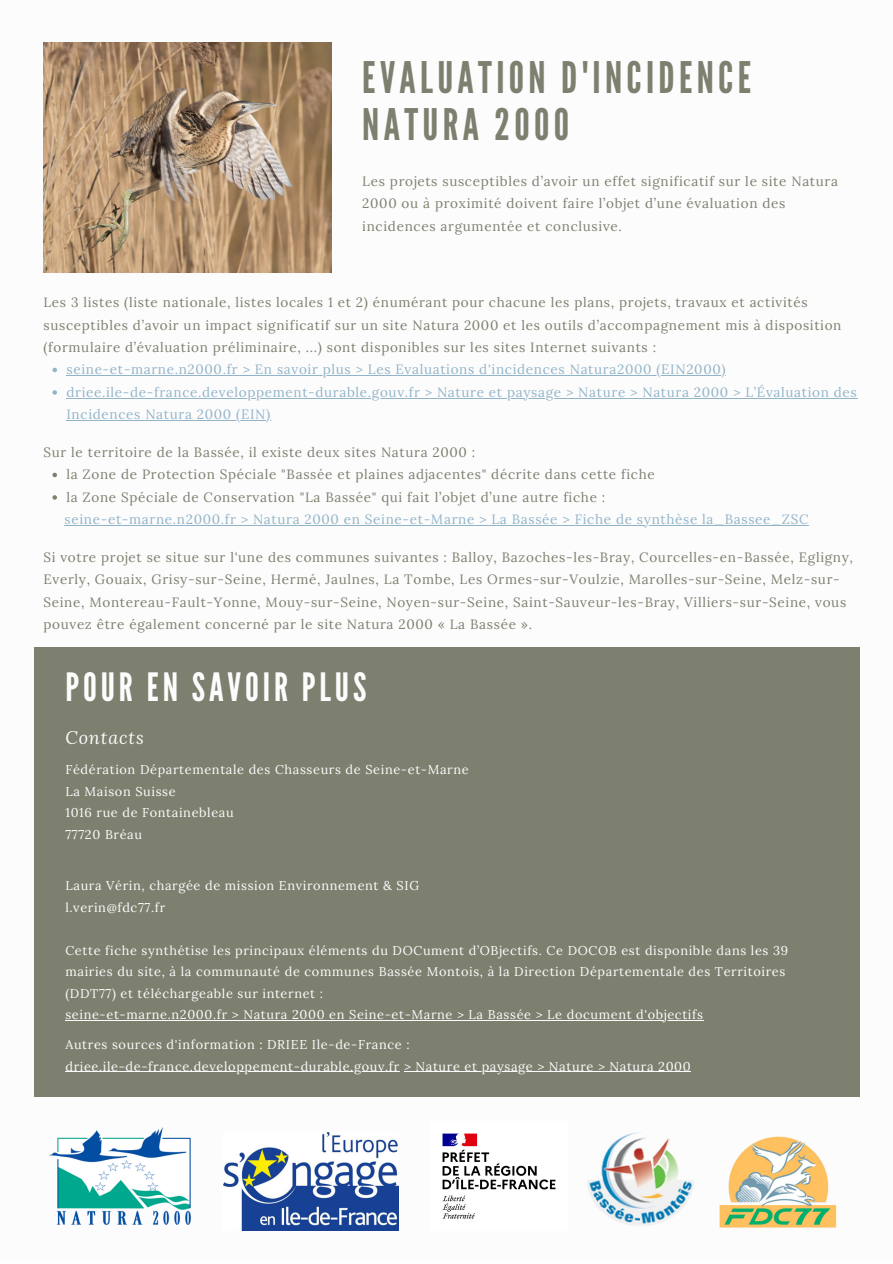
<style>
.page{position:relative;width:893px;height:1264px;background:#fff}
.page>*{position:absolute;margin:0;border:0;box-sizing:border-box;transform-origin:0 0}
.t1{font:43.5px/47.2px "League Gothic";letter-spacing:.1em;color:#7d806f}
.t2{font:39px "League Gothic";letter-spacing:.1em;color:#fcfcfc}
.t3{font:italic 18px "Lora";letter-spacing:.05em;color:#fcfcfc}
.t4{font:13.5px/22.5px "Lora";letter-spacing:.05em;color:#7d806f}
.t5{font:13.5px/22.5px "Lora";letter-spacing:.05em;color:#92b4c9}
.t6{font:12.75px/21.5px "Lora";letter-spacing:.05em;color:#fcfcfc}
</style>
<div class="page">
<div style="left:34px;top:646px;width:825px;height:450px;background:#7d806f"></div>
<hr style="left:65px;top:1019px;width:638px;height:1px;background:#fcfcfc">
<hr style="left:65px;top:1071px;width:335px;height:1px;background:#fcfcfc">
<hr style="left:415px;top:1071px;width:276px;height:1px;background:#fcfcfc">
<img style="left:43px;top:43px;width:288px;height:229px">
<img style="left:49px;top:1127px;width:142px;height:98px">
<img style="left:223px;top:1132px;width:176px;height:97px">
<img style="left:442px;top:1133px;width:114px;height:86px">
<img style="left:587px;top:1132px;width:106px;height:94px">
<svg style="left:52px;top:368px;width:5px;height:4px"></svg>
<hr style="left:66px;top:375px;width:660px;height:1px;background:#92b4c9">
<svg style="left:52px;top:390px;width:5px;height:5px"></svg>
<hr style="left:66px;top:398px;width:791px;height:1px;background:#92b4c9">
<hr style="left:66px;top:420px;width:205px;height:1px;background:#92b4c9">
<svg style="left:52px;top:472px;width:5px;height:5px"></svg>
<svg style="left:52px;top:495px;width:5px;height:4px"></svg>
<hr style="left:65px;top:525px;width:744px;height:1px;background:#92b4c9">
<img style="left:719px;top:1136px;width:118px;height:92px">
<p class="t1" style="left:362px;top:55px;width:390px">EVALUATION D'INCIDENCE<br>NATURA 2000</p>
<p class="t4" style="left:362px;top:169px;width:477px">Les projets susceptibles d’avoir un effet significatif sur le site Natura<br>2000 ou à proximité doivent faire l’objet d’une évaluation des incidences argumentée et conclusive.</p>
<p class="t4" style="left:43px;top:291px;width:799px">Les 3 listes (liste nationale, listes locales 1 et 2) énumérant pour chacune les plans, projets, travaux et activités susceptibles d’avoir un impact significatif sur un site Natura 2000 et les outils d’accompagnement mis à disposition (formulaire d’évaluation préliminaire, ...) sont disponibles sur les sites Internet suivants :</p>
<p class="t5" style="left:66px;top:358px;width:660px">seine-et-marne.n2000.fr &gt; En savoir plus &gt; Les Evaluations d'incidences Natura2000 (EIN2000)</p>
<p class="t5" style="left:66px;top:381px;width:791px">driee.ile-de-france.developpement-durable.gouv.fr &gt; Nature et paysage &gt; Nature &gt; Natura 2000 &gt; L’Évaluation des<br>Incidences Natura 2000 (EIN)</p>
<p class="t4" style="left:43px;top:441px;width:433px">Sur le territoire de la Bassée, il existe deux sites Natura 2000 :</p>
<p class="t4" style="left:66px;top:463px;width:589px">la Zone de Protection Spéciale "Bassée et plaines adjacentes" décrite dans cette fiche</p>
<p class="t4" style="left:66px;top:486px;width:540px">la Zone Spéciale de Conservation "La Bassée" qui fait l’objet d’une autre fiche :</p>
<p class="t5" style="left:65px;top:508px;width:745px">seine-et-marne.n2000.fr &gt; Natura 2000 en Seine-et-Marne &gt; La Bassée &gt; Fiche de synthèse la_Bassee_ZSC</p>
<p class="t4" style="left:43px;top:545px;width:811px">Si votre projet se situe sur l'une des communes suivantes : Balloy, Bazoches-les-Bray, Courcelles-en-Bassée, Egligny,</p>
<p class="t4" style="left:43px;top:568px;width:804px">Everly, Gouaix, Grisy-sur-Seine, Hermé, Jaulnes, La Tombe, Les Ormes-sur-Voulzie, Marolles-sur-Seine, Melz-sur-<br>Seine, Montereau-Fault-Yonne, Mouy-sur-Seine, Noyen-sur-Seine, Saint-Sauveur-les-Bray, Villiers-sur-Seine, vous pouvez être également concerné par le site Natura 2000 « La Bassée ».</p>
<p class="t2" style="left:65px;top:664px;width:302px">POUR EN SAVOIR PLUS</p>
<p class="t3" style="left:65px;top:725px;width:80px">Contacts</p>
<p class="t6" style="left:65px;top:759px;width:405px">Fédération Départementale des Chasseurs de Seine-et-Marne</p>
<p class="t6" style="left:65px;top:780px;width:112px">La Maison Suisse</p>
<p class="t6" style="left:65px;top:802px;width:170px">1016 rue de Fontainebleau</p>
<p class="t6" style="left:65px;top:823px;width:78px">77720 Bréau</p>
<p class="t6" style="left:65px;top:875px;width:355px">Laura Vérin, chargée de mission Environnement &amp; SIG</p>
<p class="t6" style="left:65px;top:896px;width:101px">l.verin@fdc77.fr</p>
<p class="t6" style="left:65px;top:939px;width:724px">Cette fiche synthétise les principaux éléments du DOCument d’OBjectifs. Ce DOCOB est disponible dans les 39 mairies du site, à la communauté de communes Bassée Montois, à la Direction Départementale des Territoires (DDT77) et téléchargeable sur internet :</p>
<p class="t6" style="left:65px;top:1003px;width:639px">seine-et-marne.n2000.fr &gt; Natura 2000 en Seine-et-Marne &gt; La Bassée &gt; Le document d'objectifs</p>
<p class="t6" style="left:65px;top:1033px;width:345px">Autres sources d'information : DRIEE Ile-de-France :</p>
<p class="t6" style="left:65px;top:1055px;width:626px">driee.ile-de-france.developpement-durable.gouv.fr &gt; Nature et paysage &gt; Nature &gt; Natura 2000</p>
</div>
